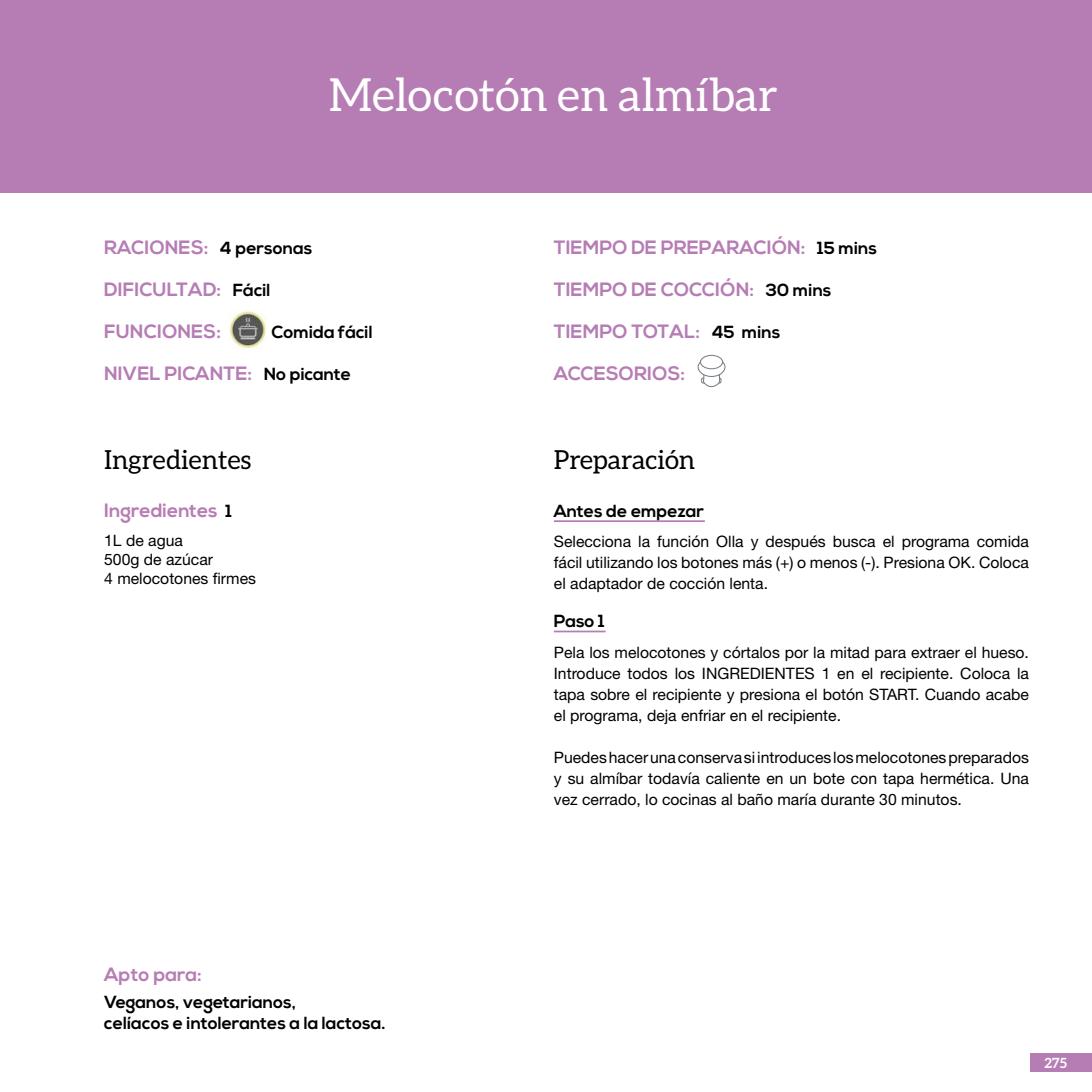
<style>
.page{position:relative;width:1092px;height:1092px;background:#fff}
.page>*{position:absolute;margin:0;border:0;box-sizing:border-box;transform-origin:0 0}
.t1{font:45.5px "Aleo";color:#fff}
.t2{font:26.25px "Aleo";color:#000}
.t3{font:700 19.25px/42px "Nexa";color:#b67db4}
.t4{font:700 17.5px/21px "Nexa";color:#000}
.t5{font:15.75px/21px "Helvetica Neue LT Pro";color:#000;text-align:justify}
.t6{font:700 14px "Aleo";color:#fff}
.s1{font-size:17.5px;color:#000}
</style>
<div class="page">
<div style="left:0;top:0;width:1091px;height:193px;background:#b67db4"></div>
<hr style="left:554px;top:520px;width:150px;height:2px;background:#b67db4">
<hr style="left:554px;top:630px;width:51px;height:2px;background:#b67db4">
<img style="left:229px;top:311px;width:38px;height:38px">
<svg style="left:697px;top:356px;width:28px;height:32px"></svg>
<div style="left:700px;top:355px;width:22px;height:14px;background:#fff;border-radius:50%"></div>
<div style="left:700px;top:355px;width:23px;height:14px;border:1px solid #747a82;border-radius:50%"></div>
<div style="left:1029px;top:1053px;width:62px;height:19px;background:#b67db4"></div>
<h1 class="t1" style="left:329px;top:69px;width:450px">Melocotón en almíbar</h1>
<p class="t3" style="left:104px;top:226px;width:210px">RACIONES: <span class="s1">4 personas<br></span>DIFICULTAD: <span class="s1">Fácil<br></span>FUNCIONES:</p>
<p class="t4" style="left:271px;top:322px;width:103px">Comida fácil</p>
<p class="t3" style="left:104px;top:352px;width:248px">NIVEL PICANTE: <span class="s1">No picante</span></p>
<p class="t3" style="left:554px;top:226px;width:325px">TIEMPO DE PREPARACIÓN: <span class="s1">15 mins<br></span>TIEMPO DE COCCIÓN: <span class="s1">30 mins<br></span>TIEMPO TOTAL: <span class="s1">45 mins<br></span>ACCESORIOS:</p>
<h2 class="t2" style="left:104px;top:444px;width:149px">Ingredientes</h2>
<h2 class="t2" style="left:554px;top:444px;width:143px">Preparación</h2>
<p class="t3" style="left:104px;top:490px;width:129px">Ingredientes <span class="s1">1</span></p>
<p class="t4" style="left:554px;top:501px;width:152px">Antes de empezar</p>
<p class="t5" style="left:104px;top:531px;width:153px;line-height:18.9px;text-align:left">1L de agua<br>500g de azúcar<br>4 melocotones firmes</p>
<p class="t5" style="left:554px;top:530px;width:476px">Selecciona la función Olla y después busca el programa comida fácil utilizando los botones más (+) o menos (-). Presiona OK. Coloca el adaptador de cocción lenta.</p>
<p class="t4" style="left:554px;top:611px;width:52px">Paso 1</p>
<p class="t5" style="left:554px;top:641px;width:476px">Pela los melocotones y córtalos por la mitad para extraer el hueso.<br>Introduce todos los INGREDIENTES 1 en el recipiente. Coloca la tapa sobre el recipiente y presiona el botón START. Cuando acabe el programa, deja enfriar en el recipiente.</p>
<p class="t5" style="left:554px;top:746px;width:476px">Puedes hacer una conserva si introduces los melocotones preparados y su almíbar todavía caliente en un bote con tapa hermética. Una vez cerrado, lo cocinas al baño maría durante 30 minutos.</p>
<p class="t3" style="left:104px;top:953px;width:99px">Apto para:</p>
<p class="t4" style="left:104px;top:991px;width:283px">Veganos, vegetarianos,<br>celíacos e intolerantes a la lactosa.</p>
<p class="t6" style="left:1044px;top:1055px;width:24px">275</p>
</div>
